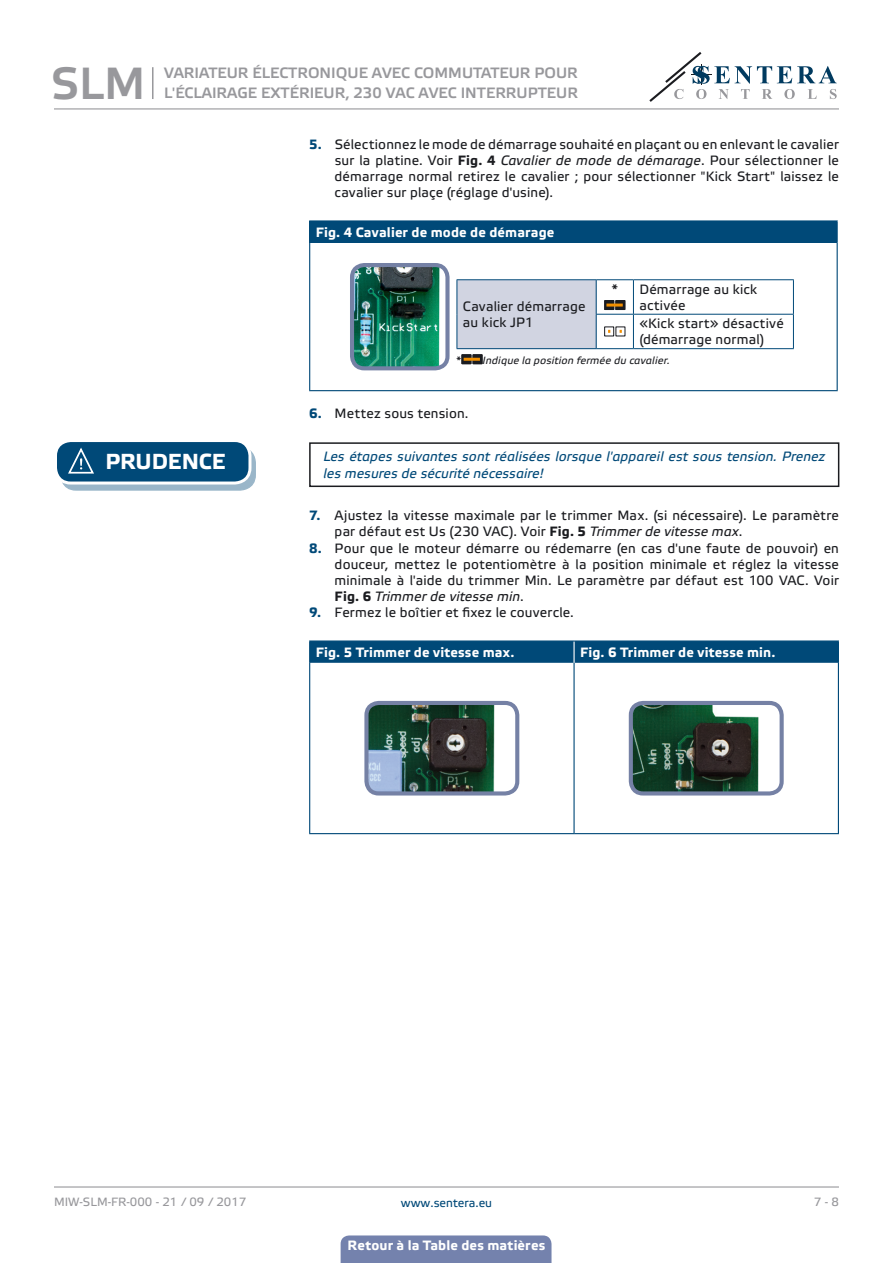
<style>
.page{position:relative;width:893px;height:1263px;background:#fff}
.page>*{position:absolute;margin:0;border:0;box-sizing:border-box;transform-origin:0 0}
.t1{font:45px "Etelka Medium Pro";color:#98989c}
.t2{font:700 21.75px "Etelka Text Pro";letter-spacing:-.005em;color:#fff}
.t3{font:15px/19.5px "Etelka Medium Pro";color:#98989c}
.t4{font:13.5px/16.2px "Etelka Text Pro";letter-spacing:.015em;color:#1b1c20}
.t5{font:700 13.5px "Etelka Text Pro";letter-spacing:.01em;color:#fff}
.t6{font:italic 13.5px/16.2px "Etelka Text Pro";letter-spacing:.01em;color:#004978}
.t7{font:12px "Etelka Text Pro";color:#98989c}
.t8{font:12px "Etelka Text Pro";color:#004978}
.t9{font:italic 10.5px "Etelka Text Pro";letter-spacing:.02em;color:#1b1c20}
.s1{font-weight:700;color:#004978}
.s2{font-weight:700}
.s3{font-style:italic}
.s4{font-style:normal}
</style>
<div class="page">
<hr style="left:54px;top:108px;width:785px;height:1px;background:#98989c">
<hr style="left:54px;top:1186px;width:785px;height:1px;background:#98989c">
<svg style="left:649px;top:52px;width:188px;height:50px"></svg>
<div style="left:341px;top:1235px;width:210px;height:28px;background:#7482ad"></div>
<div style="left:310px;top:221px;width:527px;height:22px;background:#004978"></div>
<hr style="left:309px;top:220px;width:529px;height:2px;background:#004978">
<svg style="left:309px;top:222px;width:1px;height:21px"></svg>
<svg style="left:837px;top:222px;width:1px;height:21px"></svg>
<hr style="left:309px;top:243px;width:1px;height:147px;background:#004978">
<hr style="left:837px;top:243px;width:1px;height:147px;background:#004978">
<hr style="left:309px;top:390px;width:529px;height:1px;background:#004978">
<img style="left:355px;top:268px;width:90px;height:97px">
<div style="left:350px;top:263px;width:100px;height:107px;border:4px solid #7581a5;border-radius:12px"></div>
<div style="left:457px;top:280px;width:139px;height:69px;background:#d1d4e1"></div>
<hr style="left:457px;top:279px;width:139px;height:1px;background:#004978">
<hr style="left:457px;top:280px;width:1px;height:34px;background:#004978">
<hr style="left:457px;top:314px;width:1px;height:34px;background:#004978">
<hr style="left:457px;top:348px;width:139px;height:1px;background:#004978">
<hr style="left:596px;top:279px;width:37px;height:1px;background:#004978">
<hr style="left:596px;top:280px;width:1px;height:34px;background:#004978">
<hr style="left:633px;top:279px;width:161px;height:1px;background:#004978">
<hr style="left:633px;top:280px;width:1px;height:34px;background:#004978">
<hr style="left:793px;top:280px;width:1px;height:34px;background:#004978">
<hr style="left:596px;top:314px;width:37px;height:1px;background:#004978">
<hr style="left:596px;top:315px;width:1px;height:33px;background:#004978">
<hr style="left:633px;top:314px;width:161px;height:1px;background:#004978">
<hr style="left:633px;top:315px;width:1px;height:33px;background:#004978">
<hr style="left:793px;top:315px;width:1px;height:33px;background:#004978">
<hr style="left:596px;top:348px;width:37px;height:1px;background:#004978">
<hr style="left:633px;top:348px;width:161px;height:1px;background:#004978">
<svg style="left:606px;top:302px;width:6px;height:6px"></svg>
<div style="left:604px;top:300px;width:10px;height:10px;border:1px solid #1b1c20"></div>
<svg style="left:617px;top:302px;width:6px;height:6px"></svg>
<div style="left:615px;top:300px;width:10px;height:10px;border:1px solid #1b1c20"></div>
<hr style="left:606px;top:304px;width:17px;height:3px;background:#f28f00">
<div style="left:604px;top:326px;width:10px;height:10px;border:1px solid #1b1c20"></div>
<div style="left:473px;top:354px;width:10px;height:10px;border:1px solid #1b1c20"></div>
<svg style="left:463px;top:356px;width:6px;height:6px"></svg>
<div style="left:461px;top:354px;width:10px;height:10px;border:1px solid #1b1c20"></div>
<svg style="left:474px;top:356px;width:6px;height:6px"></svg>
<div style="left:472px;top:354px;width:10px;height:10px;border:1px solid #1b1c20"></div>
<hr style="left:464px;top:358px;width:16px;height:3px;background:#f28f00">
<svg style="left:61px;top:448px;width:194px;height:42px"></svg>
<div style="left:60px;top:447px;width:196px;height:44px;border:1px solid #004978;border-radius:15px"></div>
<div style="left:56px;top:440px;width:194px;height:43px;background:#004978;border-radius:15px"></div>
<div style="left:54px;top:439px;width:197px;height:45px;border:3px solid #fff;border-radius:15px"></div>
<svg style="left:67px;top:447px;width:38px;height:37px"></svg>
<div style="left:309px;top:442px;width:530px;height:45px;border:2px solid #1b1c20"></div>
<hr style="left:309px;top:640px;width:265px;height:2px;background:#004978">
<hr style="left:574px;top:640px;width:265px;height:2px;background:#004978">
<div style="left:309px;top:641px;width:530px;height:22px;background:#004978"></div>
<hr style="left:309px;top:663px;width:1px;height:170px;background:#004978">
<hr style="left:573px;top:663px;width:2px;height:170px;background:#004978">
<hr style="left:838px;top:663px;width:1px;height:170px;background:#004978">
<hr style="left:309px;top:833px;width:265px;height:1px;background:#004978">
<hr style="left:574px;top:833px;width:265px;height:1px;background:#004978">
<hr style="left:573px;top:642px;width:2px;height:21px;background:#fff">
<img style="left:369px;top:706px;width:126px;height:84px">
<div style="left:364px;top:701px;width:155px;height:94px;border:4px solid #7581a5;border-radius:12px"></div>
<img style="left:631px;top:706px;width:144px;height:87px">
<div style="left:629px;top:701px;width:155px;height:94px;border:4px solid #7581a5;border-radius:12px"></div>
<hr style="left:152px;top:67px;width:2px;height:32px;background:#98989c">
<h1 class="t1" style="left:51px;top:59px;width:96px">SLM</h1>
<p class="t3" style="left:164px;top:64px;width:415px">VARIATEUR ÉLECTRONIQUE AVEC COMMUTATEUR POUR<br>L'ÉCLAIRAGE EXTÉRIEUR, 230 VAC AVEC INTERRUPTEUR</p>
<p class="t4" style="left:335px;top:137px;width:506px;text-align:justify;text-indent:-26px"><span class="s1">5.</span> Sélectionnez le mode de démarrage souhaité en plaçant ou en enlevant le cavalier sur la platine. Voir <span class="s2">Fig. 4</span> <span class="s3">Cavalier de mode de démarage</span>. Pour sélectionner le démarrage normal retirez le cavalier ; pour sélectionner "Kick Start" laissez le cavalier sur plaçe (réglage d'usine).</p>
<p class="t5" style="left:316px;top:225px;width:240px">Fig. 4 Cavalier de mode de démarage</p>
<p class="t4" style="left:639px;top:282px;width:119px;text-indent:-28px">* Démarrage au kick activée</p>
<p class="t4" style="left:639px;top:316px;width:146px">«Kick start» désactivé (démarrage normal)</p>
<p class="t9" style="left:457px;top:355px;width:215px"><span class="s4">*</span> Indique la position fermée du cavalier.</p>
<p class="t4" style="left:463px;top:299px;width:124px">Cavalier démarrage au kick JP1</p>
<p class="t4" style="left:309px;top:406px;width:161px"><span class="s1">6.</span> Mettez sous tension.</p>
<h2 class="t2" style="left:105px;top:450px;width:121px">PRUDENCE</h2>
<p class="t6" style="left:323px;top:449px;width:503px">Les étapes suivantes sont réalisées lorsque l'appareil est sous tension. Prenez les mesures de sécurité nécessaire!</p>
<p class="t4" style="left:335px;top:508px;width:506px;text-indent:-26px"><span class="s1">7.</span> Ajustez la vitesse maximale par le trimmer Max. (si nécessaire). Le paramètre par défaut est Us (230 VAC). Voir <span class="s2">Fig. 5</span> <span class="s3">Trimmer de vitesse max</span>.</p>
<p class="t4" style="left:335px;top:541px;width:506px;text-align:justify;text-indent:-26px"><span class="s1">8.</span> Pour que le moteur démarre ou rédemarre (en cas d'une faute de pouvoir) en douceur, mettez le potentiomètre à la position minimale et réglez la vitesse minimale à l'aide du trimmer Min. Le paramètre par défaut est 100 VAC. Voir <span class="s2">Fig. 6</span> <span class="s3">Trimmer de vitesse min</span>.</p>
<p class="t4" style="left:309px;top:605px;width:266px"><span class="s1">9.</span> Fermez le boîtier et fixez le couvercle.</p>
<p class="t5" style="left:316px;top:645px;width:200px">Fig. 5 Trimmer de vitesse max.</p>
<p class="t5" style="left:580px;top:645px;width:197px">Fig. 6 Trimmer de vitesse min.</p>
<p class="t7" style="left:54px;top:1195px;width:194px">MIW-SLM-FR-000 - 21 / 09 / 2017</p>
<p class="t8" style="left:401px;top:1196px;width:93px">www.sentera.eu</p>
<p class="t7" style="left:814px;top:1195px;width:27px">7 - 8</p>
<p class="t5" style="left:348px;top:1238px;width:199px">Retour à la Table des matières</p>
</div>
